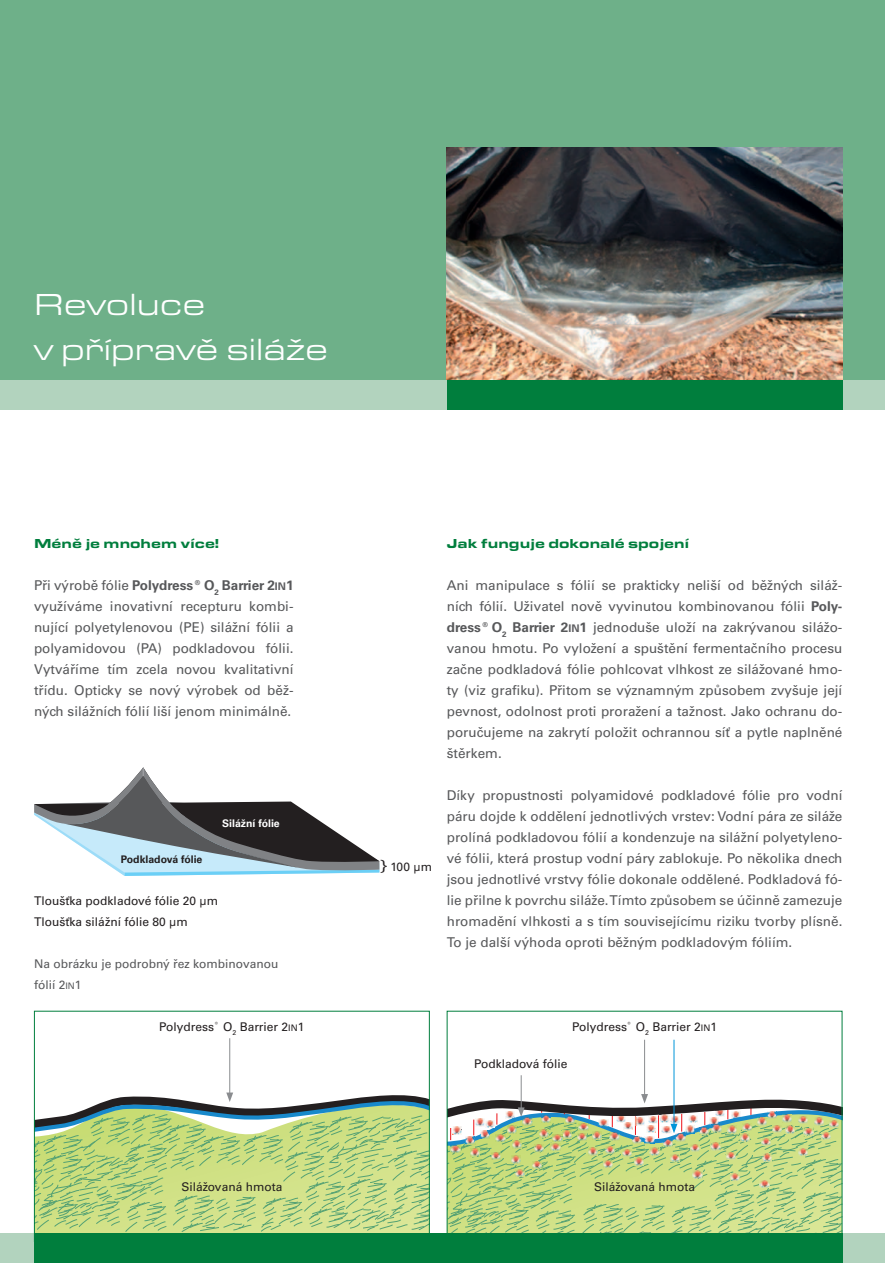
<style>
.page{position:relative;width:885px;height:1263px;background:#fff}
.page>*{position:absolute;margin:0;border:0;box-sizing:border-box;transform-origin:0 0}
.t1{font:expanded 31.5px/45px "Eurostile TCE";color:#fff}
.t2{font:500 13.5px/21px "Univers CE";color:#57585a;text-align:justify}
.t3{font:900 expanded 13.5px "Eurostile TCE";color:#007e3d}
.t4{font:500 12px/21px "Univers CE";color:#231f20}
.t5{font:500 12px/21px "Univers CE";color:#57585a}
.t6{font:700 10.5px "Univers CE";color:#231f20}
.t7{font:700 10.5px "Univers CE";color:#fff}
.s1{font-weight:700}
.s2{font-weight:700;font-size:10.5px;color:#5d5d60}
.s3{font-size:9px}
.s4{font-size:15px}
</style>
<div class="page">
<hr style="left:884px;top:187px;width:1px;height:30px;background:#b2d3be">
<div style="left:0;top:0;width:884px;height:381px;background:#6eb089"></div>
<div style="left:0;top:1233px;width:884px;height:30px;background:#b2d3be"></div>
<img style="left:446px;top:148px;width:396px;height:232px">
<div style="left:34px;top:1233px;width:808px;height:30px;background:#007e3d"></div>
<hr style="left:229px;top:1038px;width:1px;height:57px;background:#8a8c8f">
<svg style="left:34px;top:1085px;width:395px;height:147px;background:#b9d191"></svg>
<hr style="left:644px;top:1040px;width:1px;height:56px;background:#8a8c8f">
<hr style="left:520px;top:1075px;width:1px;height:35px;background:#8a8c8f">
<hr style="left:673px;top:1040px;width:1px;height:86px;background:#0095d9">
<svg style="left:447px;top:1093px;width:395px;height:140px;background:#b8ca8f"></svg>
<svg style="left:34px;top:767px;width:345px;height:109px"></svg>
<div style="left:0;top:380px;width:884px;height:30px;background:#b2d3be"></div>
<div style="left:446px;top:380px;width:396px;height:30px;background:#007e3d"></div>
<h1 class="t1" style="left:34px;top:282px;width:295px">Revoluce<br>v přípravě siláže</h1>
<p class="t3" style="left:34px;top:536px;width:187px">Méně je mnohem více!</p>
<p class="t2" style="left:34px;top:575px;width:261px">Při výrobě fólie <span class="s1">Polydress®O</span><sub>2</sub> <span class="s1">Barrier 2</span><span class="s2">IN</span><span class="s1">1 </span>využíváme inovativní recepturu kombi&shy;nující polyetylenovou (PE) silážní fólii a polyamidovou (PA) podkladovou fólii.<br>Vytváříme tím zcela novou kvalitativní třídu. Opticky se nový výrobek od běž&shy;ných silážních fólií liší jenom minimálně.</p>
<p class="t6" style="left:121px;top:853px;width:83px">Podkladová fólie</p>
<p class="t7" style="left:222px;top:817px;width:59px">Silážní fólie</p>
<p class="t4" style="left:34px;top:891px;width:186px">Tloušťka podkladové fólie 20 µm<br>Tloušťka silážní fólie 80 µm</p>
<p class="t5" style="left:34px;top:954px;width:246px">Na obrázku je podrobný řez kombinovanou fólií 2<span class="s3">IN</span>1</p>
<p class="t4" style="left:381px;top:856px;width:53px"><span class="s4">}</span> 100 µm</p>
<p class="t3" style="left:446px;top:536px;width:244px">Jak funguje dokonalé spojení</p>
<p class="t2" style="left:446px;top:575px;width:397px">Ani manipulace s fólií se prakticky neliší od běžných siláž&shy;ních fólií. Uživatel nově vyvinutou kombinovanou fólii <span class="s1">Poly&shy;dress®O</span><sub>2</sub> <span class="s1">Barrier 2</span><span class="s2">IN</span><span class="s1">1</span> jednoduše uloží na zakrývanou silážo&shy;vanou hmotu. Po vyložení a spuštění fermentačního procesu začne podkladová fólie pohlcovat vlhkost ze silážované hmo&shy;ty (viz grafiku). Přitom se významným způsobem zvyšuje její pevnost, odolnost proti proražení a tažnost. Jako ochranu do&shy;poručujeme na zakrytí položit ochrannou síť a pytle naplněné štěrkem.</p>
<p class="t2" style="left:446px;top:785px;width:397px">Díky propustnosti polyamidové podkladové fólie pro vodní páru dojde k oddělení jednotlivých vrstev: Vodní pára ze siláže prolíná podkladovou fólií a kondenzuje na silážní polyetyleno&shy;vé fólii, která prostup vodní páry zablokuje. Po několika dnech jsou jednotlivé vrstvy fólie dokonale oddělené. Podkladová fó&shy;lie přilne k povrchu siláže. Tímto způsobem se účinně zamezuje hromadění vlhkosti a s tím souvisejícímu riziku tvorby plísně.<br>To je další výhoda oproti běžným podkladovým fóliím.</p>
<p class="t4" style="left:159px;top:1017px;width:147px">Polydress<sup>®</sup> O<sub>2</sub> Barrier 2<span class="s3">IN</span>1</p>
<p class="t4" style="left:572px;top:1017px;width:147px">Polydress<sup>®</sup> O<sub>2</sub> Barrier 2<span class="s3">IN</span>1</p>
<p class="t4" style="left:474px;top:1054px;width:95px">Podkladová fólie</p>
<p class="t4" style="left:181px;top:1177px;width:102px">Silážovaná hmota</p>
<p class="t4" style="left:594px;top:1177px;width:102px">Silážovaná hmota</p>
</div>
